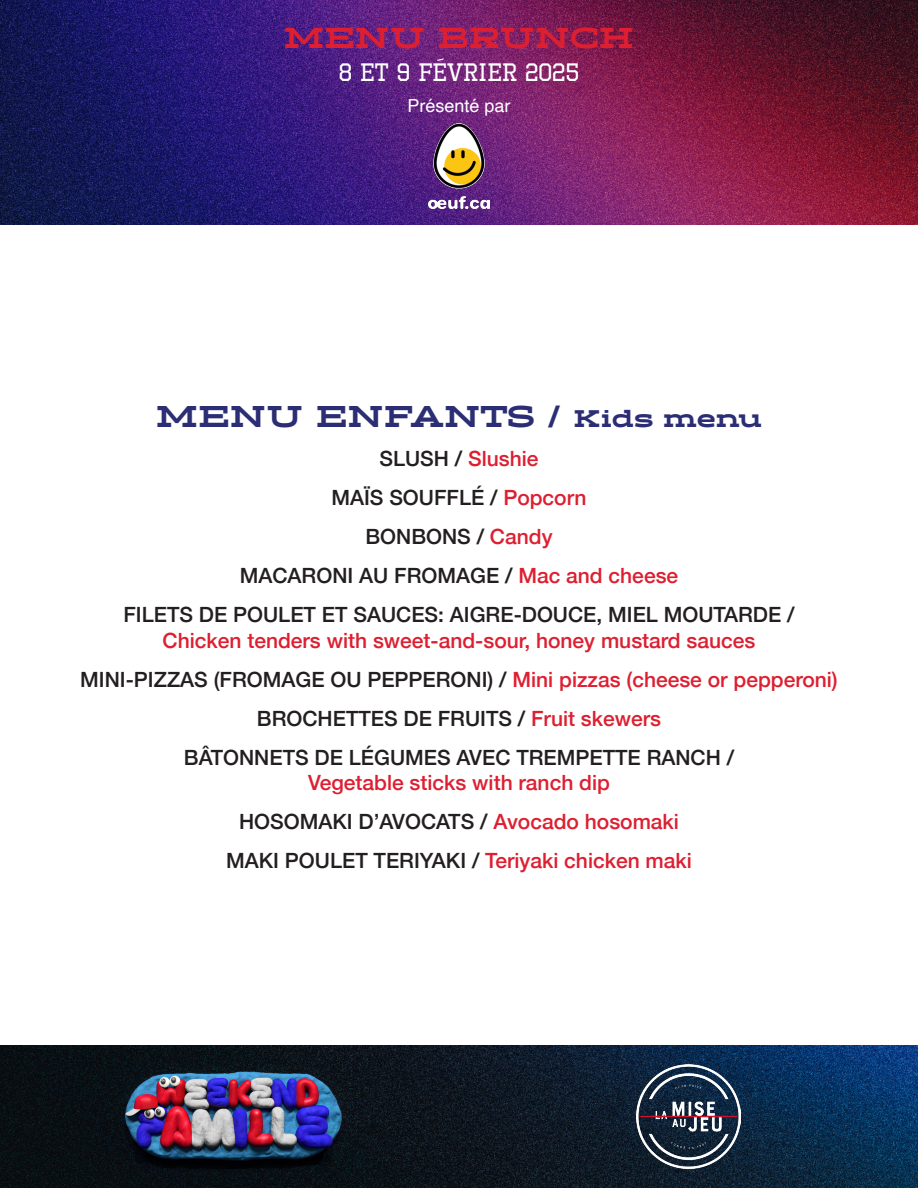
<style>
.page{position:relative;width:918px;height:1188px;background:#fff}
.page>*{position:absolute;margin:0;border:0;box-sizing:border-box;transform-origin:0 0}
.t1{font:900 30px "Halogen Slab";color:#2b2e74}
.t2{font:900 28.8px "Halogen Slab";color:#dd1f31}
.t3{font:25.2px "Octin Sports Rg";color:#fff}
.t4{font:500 21px/39px "Helvetica Neue";color:#dd1f31;text-align:center}
.t5{font:500 21px/39px "Helvetica Neue";color:#231f20;text-align:center}
.t6{font:18px "Helvetica";color:#fff}
.s1{font-size:24px}
.s2{color:#dd1f31}
.s3{color:#231f20}
</style>
<div class="page">
<img style="left:0;top:0;width:918px;height:225px">
<img style="left:0;top:1045px;width:918px;height:143px">
<img style="left:103px;top:1046px;width:253px;height:142px">
<img style="left:636px;top:1065px;width:105px;height:104px">
<img style="left:429px;top:124px;width:60px;height:84px">
<h2 class="t2" style="left:284px;top:21px;width:352px">MENU BRUNCH</h2>
<p class="t3" style="left:339px;top:58px;width:242px">8 ET 9 FÉVRIER 2025</p>
<p class="t6" style="left:407px;top:92px;width:105px">Présenté par</p>
<h1 class="t1" style="left:156px;top:398px;width:608px">MENU ENFANTS / <span class="s1">Kids menu</span></h1>
<p class="t5" style="left:123px;top:438px;width:673px">SLUSH / <span class="s2">Slushie<br></span>MAÏS SOUFFLÉ / <span class="s2">Popcorn<br></span>BONBONS / <span class="s2">Candy<br></span>MACARONI AU FROMAGE / <span class="s2">Mac and cheese<br></span>FILETS DE POULET ET SAUCES: AIGRE-DOUCE, MIEL MOUTARDE /</p>
<p class="t4" style="left:80px;top:619px;width:759px">Chicken tenders with sweet-and-sour, honey mustard sauces<br><span class="s3">MINI-PIZZAS (FROMAGE OU PEPPERONI) /</span> Mini pizzas (cheese or pepperoni)<br><span class="s3">BROCHETTES DE FRUITS /</span> Fruit skewers<br><span class="s3">BÂTONNETS DE LÉGUMES AVEC TREMPETTE RANCH /</span></p>
<p class="t4" style="left:226px;top:762px;width:467px">Vegetable sticks with ranch dip<br><span class="s3">HOSOMAKI D’AVOCATS /</span> Avocado hosomaki<br><span class="s3">MAKI POULET TERIYAKI /</span> Teriyaki chicken maki</p>
</div>
